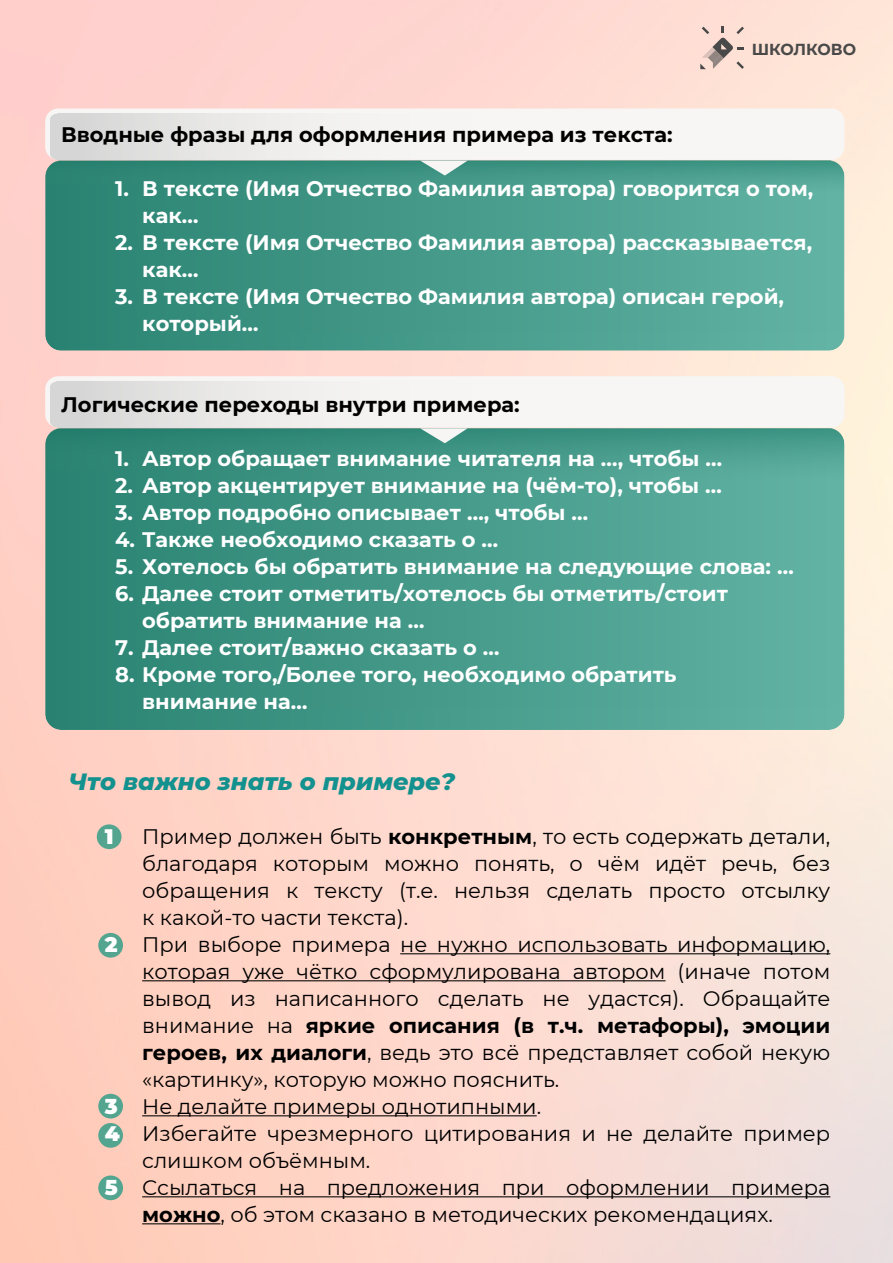
<style>
.page{position:relative;width:893px;height:1263px;background:#fff}
.page>*{position:absolute;margin:0;border:0;box-sizing:border-box;transform-origin:0 0}
.t1{font:italic 800 24px "Montserrat";color:#13918e}
.t2{font:21px "Montserrat";color:#000}
.t3{font:700 21px/27px "Montserrat";color:#fff}
.t4{font:700 21px "Montserrat";color:#000}
.t5{font:900 21px "Montserrat";color:#fff}
.t6{font:700 15.9px "Montserrat";color:#494949}
.s1{font-weight:700}
.s2{font-weight:900;color:#fff}
.s3{font-weight:400}
</style>
<div class="page">
<img style="left:0;top:0;width:893px;height:1263px">
<svg style="left:700px;top:27px;width:44px;height:42px;background:#d5bdb5"></svg>
<svg style="left:45px;top:333px;width:799px;height:18px;background:#4c9d8d"></svg>
<svg style="left:45px;top:160px;width:799px;height:173px;background:#459a8a"></svg>
<div style="left:45px;top:108px;width:799px;height:52px;background:#f7f6f4;border-radius:13px"></div>
<svg style="left:50px;top:113px;width:430px;height:63px"></svg>
<svg style="left:45px;top:708px;width:799px;height:22px;background:#479b8b"></svg>
<svg style="left:45px;top:428px;width:799px;height:280px;background:#459989"></svg>
<div style="left:45px;top:376px;width:799px;height:52px;background:#f7f6f4;border-radius:13px"></div>
<svg style="left:50px;top:381px;width:430px;height:62px"></svg>
<div style="left:97px;top:824px;width:25px;height:25px;background:#53a590;border-radius:50%"></div>
<div style="left:98px;top:933px;width:25px;height:25px;background:#53a590;border-radius:50%"></div>
<div style="left:98px;top:1094px;width:25px;height:24px;background:#53a590;border-radius:50%"></div>
<div style="left:98px;top:1123px;width:25px;height:25px;background:#53a590;border-radius:50%"></div>
<div style="left:98px;top:1175px;width:25px;height:25px;background:#53a590;border-radius:50%"></div>
<hr style="left:400px;top:953px;width:430px;height:1px;background:#000">
<hr style="left:142px;top:980px;width:524px;height:1px;background:#000">
<hr style="left:142px;top:1115px;width:395px;height:1px;background:#000">
<hr style="left:142px;top:1196px;width:688px;height:1px;background:#000">
<hr style="left:142px;top:1223px;width:79px;height:1px;background:#000">
<p class="t6" style="left:752px;top:38px;width:106px">ШКОЛКОВО</p>
<p class="t4" style="left:61px;top:120px;width:613px">Вводные фразы для оформления примера из текста:</p>
<p class="t3" style="left:142px;top:174px;width:673px;text-indent:-27px">1. В тексте (Имя Отчество Фамилия автора) говорится о том, как…</p>
<p class="t3" style="left:142px;top:228px;width:671px;text-indent:-27px">2. В тексте (Имя Отчество Фамилия автора) рассказывается, как…</p>
<p class="t3" style="left:142px;top:282px;width:643px;text-indent:-27px">3. В тексте (Имя Отчество Фамилия автора) описан герой, который…</p>
<p class="t4" style="left:61px;top:390px;width:460px">Логические переходы внутри примера:</p>
<p class="t3" style="left:115px;top:444px;width:609px">1. Автор обращает внимание читателя на …, чтобы …</p>
<p class="t3" style="left:115px;top:471px;width:608px">2. Автор акцентирует внимание на (чём-то), чтобы …</p>
<p class="t3" style="left:115px;top:498px;width:475px">3. Автор подробно описывает …, чтобы …</p>
<p class="t3" style="left:115px;top:525px;width:385px">4. Также необходимо сказать о …</p>
<p class="t3" style="left:115px;top:552px;width:680px">5. Хотелось бы обратить внимание на следующие слова: …</p>
<p class="t3" style="left:142px;top:579px;width:587px;text-indent:-27px">6. Далее стоит отметить/хотелось бы отметить/стоит обратить внимание на …</p>
<p class="t3" style="left:115px;top:633px;width:386px">7. Далее стоит/важно сказать о …</p>
<p class="t3" style="left:142px;top:660px;width:536px;text-indent:-27px">8. Кроме того,/Более того, необходимо обратить внимание на…</p>
<p class="t1" style="left:69px;top:764px;width:388px">Что важно знать о примере?</p>
<p class="t5" style="left:105px;top:825px;width:10px">1</p>
<p class="t2" style="left:142px;top:822px;width:690px">Пример должен быть <span class="s1">конкретным</span>, то есть содержать детали,</p>
<p class="t2" style="left:142px;top:849px;width:690px">благодаря которым можно понять, о чём идёт речь, без</p>
<p class="t2" style="left:142px;top:876px;width:690px">обращения к тексту (т.е. нельзя сделать просто отсылку</p>
<p class="t2" style="left:142px;top:903px;width:267px">к какой-то части текста).</p>
<p class="t2" style="left:105px;top:930px;width:727px"><span class="s2">2</span> При выборе примера не нужно использовать информацию,</p>
<p class="t2" style="left:142px;top:957px;width:690px">которая уже чётко сформулирована автором (иначе потом</p>
<p class="t2" style="left:142px;top:984px;width:690px">вывод из написанного сделать не удастся). Обращайте</p>
<p class="t4" style="left:142px;top:1011px;width:690px"><span class="s3">внимание на</span> яркие описания (в т.ч. метафоры), эмоции</p>
<p class="t2" style="left:142px;top:1038px;width:690px"><span class="s1">героев, их диалоги</span>, ведь это всё представляет собой некую</p>
<p class="t2" style="left:142px;top:1065px;width:419px">«картинку», которую можно пояснить.</p>
<p class="t2" style="left:105px;top:1092px;width:438px"><span class="s2">3</span> Не делайте примеры однотипными.</p>
<p class="t2" style="left:105px;top:1119px;width:727px"><span class="s2">4</span> Избегайте чрезмерного цитирования и не делайте пример</p>
<p class="t2" style="left:142px;top:1146px;width:230px">слишком объёмным.</p>
<p class="t2" style="left:105px;top:1173px;width:727px"><span class="s2">5</span> Ссылаться на предложения при оформлении примера</p>
<p class="t2" style="left:142px;top:1200px;width:632px"><span class="s1">можно</span>, об этом сказано в методических рекомендациях.</p>
</div>
